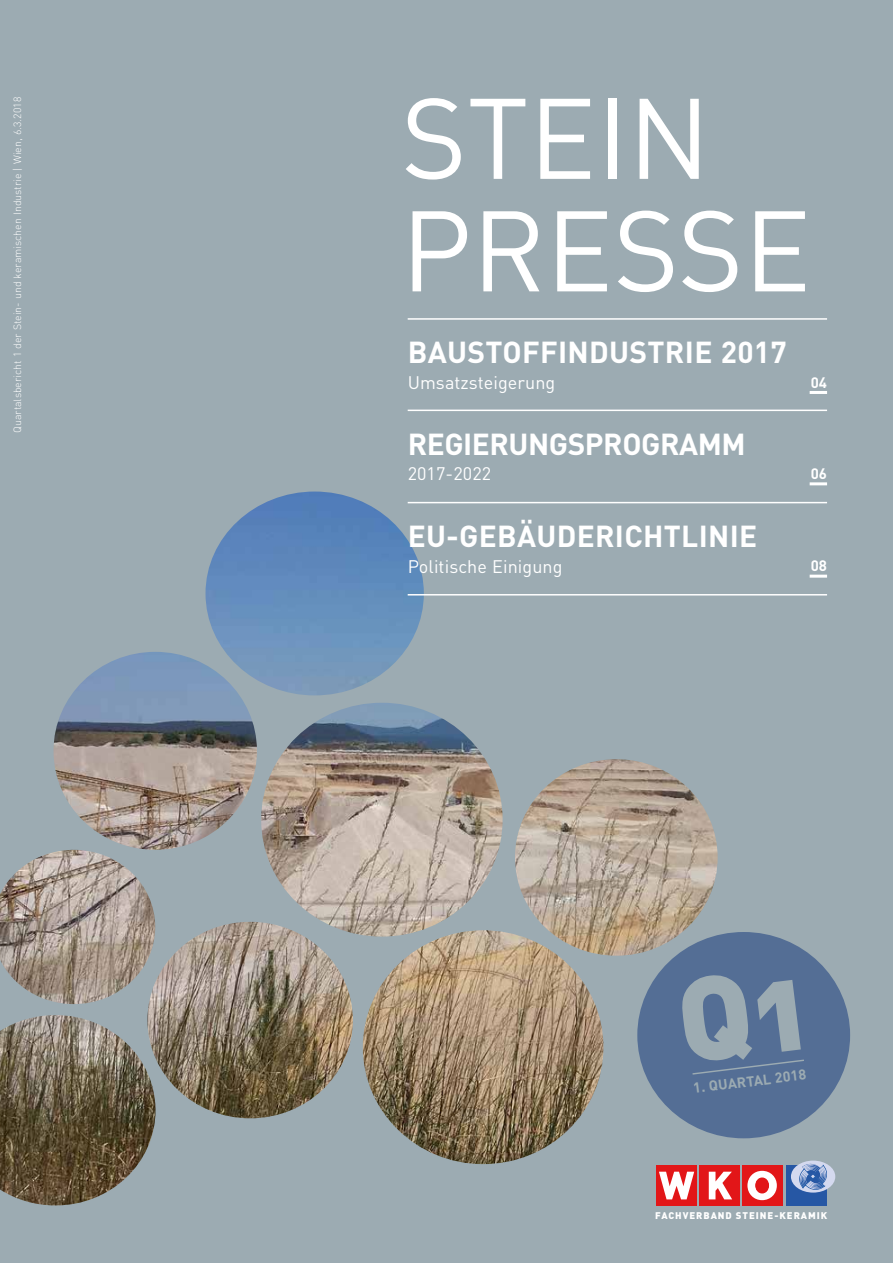
<style>
.page{position:relative;width:893px;height:1263px;background:#9cabb2}
.page>*{position:absolute;margin:0;border:0;box-sizing:border-box;transform-origin:0 0}
.t1{font:112.5px/112.5px "DIN";color:#fff}
.t2{font:700 30px "DIN";letter-spacing:.01em;color:#fff}
.t3{font:700 30px "DIN";letter-spacing:-.015em;color:#fff}
.t4{font:18px "DIN";letter-spacing:.005em;color:#fff}
.t5{font:700 15px "DIN";color:#fff}
.t6{font:700 14.25px "DIN";color:#9cabb2}
.t7{font:300 10.5px "DIN";letter-spacing:.005em;color:#fff}
.t8{font:900 9.6px "DIN";letter-spacing:.1em;color:#fff}
</style>
<div class="page">
<img style="left:0;top:491px;width:718px;height:714px">
<div style="left:742px;top:1165px;width:40px;height:41px;background:#e21618"></div>
<div style="left:699px;top:1165px;width:41px;height:41px;background:#e21618"></div>
<svg style="left:709px;top:1172px;width:23px;height:27px"></svg>
<div style="left:656px;top:1165px;width:41px;height:41px;background:#e21618"></div>
<svg style="left:659px;top:1172px;width:35px;height:27px"></svg>
<svg style="left:747px;top:1171px;width:30px;height:29px"></svg>
<div style="left:756px;top:1178px;width:12px;height:15px;background:#e21618;border-radius:50%"></div>
<div style="left:755px;top:1177px;width:14px;height:16px;border:1px solid #e21618;border-radius:50%"></div>
<div style="left:786px;top:1165px;width:41px;height:41px;background:#2657a4"></div>
<div style="left:791px;top:1160px;width:44px;height:32px;background:#d4d9ef;border-radius:50%"></div>
<svg style="left:798px;top:1162px;width:30px;height:29px"></svg>
<hr style="left:408px;top:318px;width:419px;height:2px;background:#fff">
<hr style="left:408px;top:410px;width:419px;height:1px;background:#fff">
<hr style="left:408px;top:502px;width:419px;height:1px;background:#fff">
<hr style="left:408px;top:594px;width:419px;height:1px;background:#fff">
<hr style="left:810px;top:391px;width:17px;height:3px;background:#fff">
<hr style="left:810px;top:482px;width:17px;height:3px;background:#fff">
<hr style="left:810px;top:575px;width:17px;height:3px;background:#fff">
<div style="left:637px;top:932px;width:213px;height:206px;background:#546e95;border-radius:50%"></div>
<svg style="left:692px;top:1059px;width:112px;height:16px"></svg>
<p class="t7" style="left:11px;top:433px;width:338px;rotate:-90deg">Quartalsbericht 1 der Stein- und keramischen Industrie | Wien, 6.3.2018</p>
<h1 class="t1" style="left:401px;top:80px;width:412px">STEIN<br>PRESSE</h1>
<h2 class="t2" style="left:408px;top:333px;width:381px">BAUSTOFFINDUSTRIE 2017</h2>
<h3 class="t4" style="left:408px;top:371px;width:149px">Umsatzsteigerung</h3>
<h2 class="t3" style="left:408px;top:424px;width:339px">REGIERUNGSPROGRAMM</h2>
<h3 class="t4" style="left:408px;top:462px;width:85px">2017-2022</h3>
<h2 class="t2" style="left:408px;top:516px;width:351px">EU-GEBÄUDERICHTLINIE</h2>
<h3 class="t4" style="left:408px;top:555px;width:156px">Politische Einigung</h3>
<h3 class="t5" style="left:811px;top:372px;width:18px">04</h3>
<h3 class="t5" style="left:811px;top:464px;width:18px">06</h3>
<h3 class="t5" style="left:811px;top:556px;width:18px">08</h3>
<h3 class="t6" style="left:692px;top:1079px;width:115px;rotate:-7deg">1. QUARTAL 2018</h3>
<p class="t8" style="left:655px;top:1209px;width:174px">FACHVERBAND STEINE-KERAMIK</p>
</div>
